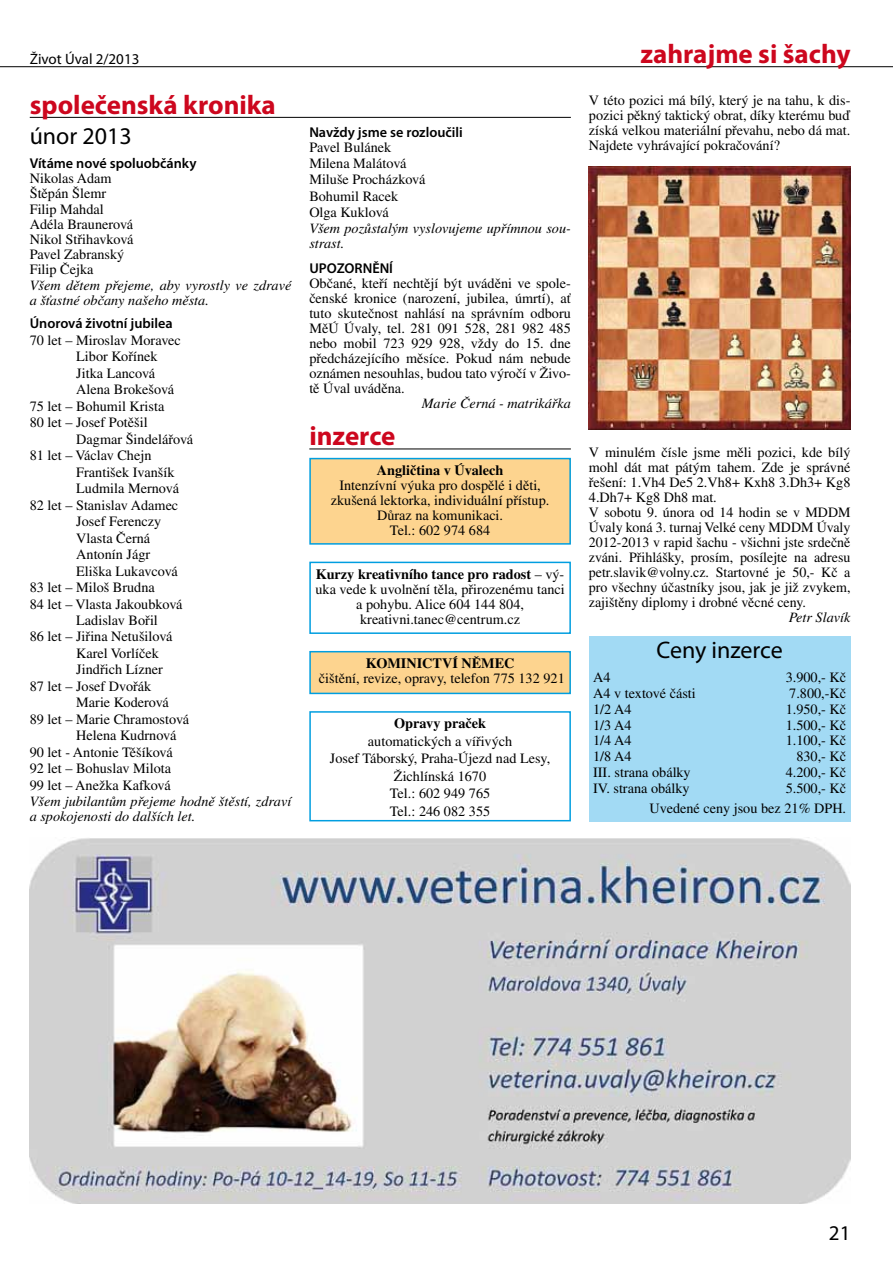
<style>
.page{position:relative;width:893px;height:1263px;background:#fff}
.page>*{position:absolute;margin:0;border:0;box-sizing:border-box;transform-origin:0 0}
.t1{font:700 27px "Myriad Pro";color:#cd071e}
.t2{font:24px "Myriad Pro";color:#000}
.t3{font:21px "Myriad Pro";color:#000}
.t4{font:15px "Myriad Pro";color:#000}
.t5{font:14.25px/15px "Times CE";color:#000}
.t6{font:italic 14.25px/15.1px "Times CE";color:#000}
.t7{font:600 14.25px "Myriad Pro";color:#000}
.t8{font:700 14.25px "Times CE";color:#000}
.s1{font-weight:700}
</style>
<div class="page">
<hr style="left:0;top:66px;width:893px;height:1px;background:#000">
<hr style="left:30px;top:117px;width:541px;height:1px;background:#000">
<img style="left:589px;top:167px;width:261px;height:262px">
<div style="left:309px;top:562px;width:262px;height:72px;border:2px solid #009ee0"></div>
<div style="left:309px;top:711px;width:262px;height:110px;border:2px solid #009ee0"></div>
<div style="left:310px;top:652px;width:260px;height:41px;background:#fdd48f"></div>
<div style="left:309px;top:651px;width:262px;height:43px;border:2px solid #009ee0"></div>
<img style="left:30px;top:838px;width:820px;height:365px">
<hr style="left:309px;top:449px;width:262px;height:1px;background:#000">
<div style="left:310px;top:459px;width:260px;height:85px;background:#fdd48f"></div>
<div style="left:309px;top:458px;width:262px;height:87px;border:2px solid #009ee0"></div>
<div style="left:589px;top:636px;width:261px;height:185px;background:#a2daf4"></div>
<p class="t4" style="left:30px;top:49px;width:111px">Život Úval 2/2013</p>
<h1 class="t1" style="left:640px;top:36px;width:211px">zahrajme si šachy</h1>
<p class="t5" style="left:589px;top:92px;width:263px;text-align:justify">V této pozici má bílý, který je na tahu, k dis&shy;pozici pěkný taktický obrat, díky kterému buď získá velkou materiální převahu, nebo dá mat.<br>Najdete vyhrávající pokračování?</p>
<h1 class="t1" style="left:30px;top:87px;width:248px">společenská kronika</h1>
<h2 class="t2" style="left:30px;top:121px;width:103px">únor 2013</h2>
<p class="t7" style="left:30px;top:154px;width:168px">Vítáme nové spoluobčánky</p>
<p class="t5" style="left:30px;top:171px;width:105px">Nikolas Adam<br>Štěpán Šlemr<br>Filip Mahdal<br>Adéla Braunerová<br>Nikol Střihavková<br>Pavel Zabranský<br>Filip Čejka</p>
<p class="t6" style="left:30px;top:277px;width:263px">Všem dětem přejeme, aby vyrostly ve zdravé a šťastné občany našeho města.</p>
<p class="t7" style="left:30px;top:315px;width:144px">Únorová životní jubilea</p>
<p class="t5" style="left:30px;top:332px;width:153px">70 let – Miroslav Moravec</p>
<p class="t5" style="left:76px;top:349px;width:83px">Libor Kořínek</p>
<p class="t5" style="left:76px;top:365px;width:80px">Jitka Lancová</p>
<p class="t5" style="left:76px;top:382px;width:99px">Alena Brokešová</p>
<p class="t5" style="left:30px;top:398px;width:136px">75 let – Bohumil Krista</p>
<p class="t5" style="left:30px;top:415px;width:119px">80 let – Josef Potěšil</p>
<p class="t5" style="left:76px;top:431px;width:118px">Dagmar Šindelářová</p>
<p class="t5" style="left:30px;top:448px;width:123px">81 let – Václav Chejn</p>
<p class="t5" style="left:76px;top:464px;width:100px">František Ivanšík</p>
<p class="t5" style="left:76px;top:481px;width:104px">Ludmila Mernová</p>
<p class="t5" style="left:30px;top:497px;width:150px">82 let – Stanislav Adamec</p>
<p class="t5" style="left:76px;top:514px;width:87px">Josef Ferenczy</p>
<p class="t5" style="left:76px;top:530px;width:76px">Vlasta Černá</p>
<p class="t5" style="left:76px;top:547px;width:76px">Antonín Jágr</p>
<p class="t5" style="left:76px;top:563px;width:103px">Eliška Lukavcová</p>
<p class="t5" style="left:30px;top:579px;width:127px">83 let – Miloš Brudna</p>
<p class="t5" style="left:30px;top:596px;width:154px">84 let – Vlasta Jakoubková</p>
<p class="t5" style="left:76px;top:612px;width:83px">Ladislav Bořil</p>
<p class="t5" style="left:30px;top:629px;width:144px">86 let – Jiřina Netušilová</p>
<p class="t5" style="left:76px;top:645px;width:84px">Karel Vorlíček</p>
<p class="t5" style="left:76px;top:662px;width:88px">Jindřich Lízner</p>
<p class="t5" style="left:30px;top:678px;width:123px">87 let – Josef Dvořák</p>
<p class="t5" style="left:76px;top:695px;width:94px">Marie Koderová</p>
<p class="t5" style="left:30px;top:711px;width:161px">89 let – Marie Chramostová</p>
<p class="t5" style="left:76px;top:728px;width:102px">Helena Kudrnová</p>
<p class="t5" style="left:30px;top:744px;width:144px">90 let - Antonie Těšíková</p>
<p class="t5" style="left:30px;top:761px;width:143px">92 let – Bohuslav Milota</p>
<p class="t5" style="left:30px;top:777px;width:142px">99 let – Anežka Kafková</p>
<p class="t6" style="left:30px;top:794px;width:263px">Všem jubilantům přejeme hodně štěstí, zdraví a spokojenosti do dalších let.</p>
<p class="t7" style="left:309px;top:123px;width:155px">Navždy jsme se rozloučili</p>
<p class="t5" style="left:309px;top:139px;width:118px;line-height:16.2px">Pavel Bulánek<br>Milena Malátová<br>Miluše Procházková<br>Bohumil Racek<br>Olga Kuklová</p>
<p class="t6" style="left:309px;top:221px;width:263px">Všem pozůstalým vyslovujeme upřímnou sou&shy;strast.</p>
<p class="t7" style="left:309px;top:259px;width:85px">UPOZORNĚNÍ</p>
<p class="t5" style="left:309px;top:276px;width:263px;text-align:justify">Občané, kteří nechtějí být uváděni ve spole&shy;čenské kronice (narození, jubilea, úmrtí), ať tuto skutečnost nahlásí na správním odboru MěÚ Úvaly, tel. 281 091 528, 281 982 485 nebo mobil 723 929 928, vždy do 15. dne předcházejícího měsíce. Pokud nám nebude oznámen nesouhlas, budou tato výročí v Živo&shy;tě Úval uváděna.</p>
<p class="t6" style="left:422px;top:396px;width:151px">Marie Černá - matrikářka</p>
<h1 class="t1" style="left:309px;top:419px;width:88px">inzerce</h1>
<p class="t8" style="left:377px;top:461px;width:128px">Angličtina v Úvalech</p>
<p class="t5" style="left:331px;top:477px;width:220px;text-align:center">Intenzívní výuka pro dospělé i děti, zkušená lektorka, individuální přístup.<br>Důraz na komunikaci.<br>Tel.: 602 974 684</p>
<p class="t5" style="left:589px;top:445px;width:263px">V minulém čísle jsme měli pozici, kde bílý mohl dát mat pátým tahem. Zde je správné řešení: 1.Vh4 De5 2.Vh8+ Kxh8 3.Dh3+ Kg8<br>4.Dh7+ Kg8 Dh8 mat.<br>V sobotu 9. února od 14 hodin se v MDDM Úvaly koná 3. turnaj Velké ceny MDDM Úvaly 2012-2013 v rapid šachu - všichni jste srdečně zváni. Přihlášky, prosím, posílejte na adresu petr.slavik@volny.cz. Startovné je 50,- Kč a pro všechny účastníky jsou, jak je již zvykem, zajištěny diplomy i drobné věcné ceny.</p>
<p class="t6" style="left:789px;top:610px;width:63px">Petr Slavík</p>
<p class="t5" style="left:315px;top:566px;width:251px;text-align:center"><span class="s1">Kurzy kreativního tance pro radost</span> – vý&shy;uka vede k uvolnění těla, přirozenému tanci a pohybu. Alice 604 144 804, kreativni.tanec@centrum.cz</p>
<h2 class="t2" style="left:656px;top:635px;width:128px">Ceny inzerce</h2>
<p class="t8" style="left:366px;top:654px;width:150px">KOMINICTVÍ NĚMEC</p>
<p class="t5" style="left:319px;top:670px;width:247px">čištění, revize, opravy, telefon 775 132 921</p>
<p class="t5" style="left:593px;top:670px;width:19px">A4</p>
<p class="t5" style="left:786px;top:670px;width:62px">3.900,- Kč</p>
<p class="t5" style="left:593px;top:686px;width:104px">A4 v textové části</p>
<p class="t5" style="left:789px;top:686px;width:58px">7.800,-Kč</p>
<p class="t5" style="left:593px;top:701px;width:40px">1/2 A4</p>
<p class="t5" style="left:786px;top:701px;width:62px">1.950,- Kč</p>
<p class="t5" style="left:593px;top:717px;width:40px">1/3 A4</p>
<p class="t5" style="left:786px;top:717px;width:62px">1.500,- Kč</p>
<p class="t5" style="left:593px;top:733px;width:40px">1/4 A4</p>
<p class="t5" style="left:786px;top:733px;width:62px">1.100,- Kč</p>
<p class="t5" style="left:593px;top:749px;width:40px">1/8 A4</p>
<p class="t5" style="left:796px;top:749px;width:51px">830,- Kč</p>
<p class="t5" style="left:593px;top:764px;width:99px">III. strana obálky</p>
<p class="t5" style="left:786px;top:764px;width:62px">4.200,- Kč</p>
<p class="t5" style="left:593px;top:780px;width:98px">IV. strana obálky</p>
<p class="t8" style="left:394px;top:715px;width:93px">Opravy praček</p>
<p class="t5" style="left:330px;top:732px;width:222px;line-height:17.5px;text-align:center">automatických a vířivých<br>Josef Táborský, Praha-Újezd nad Lesy,<br>Žichlínská 1670<br>Tel.: 602 949 765<br>Tel.: 246 082 355</p>
<p class="t5" style="left:649px;top:778px;width:198px;line-height:20.1px;text-align:right">5.500,- Kč<br>Uvedené ceny jsou bez 21% DPH.</p>
<h3 class="t3" style="left:829px;top:1220px;width:23px">21</h3>
</div>
